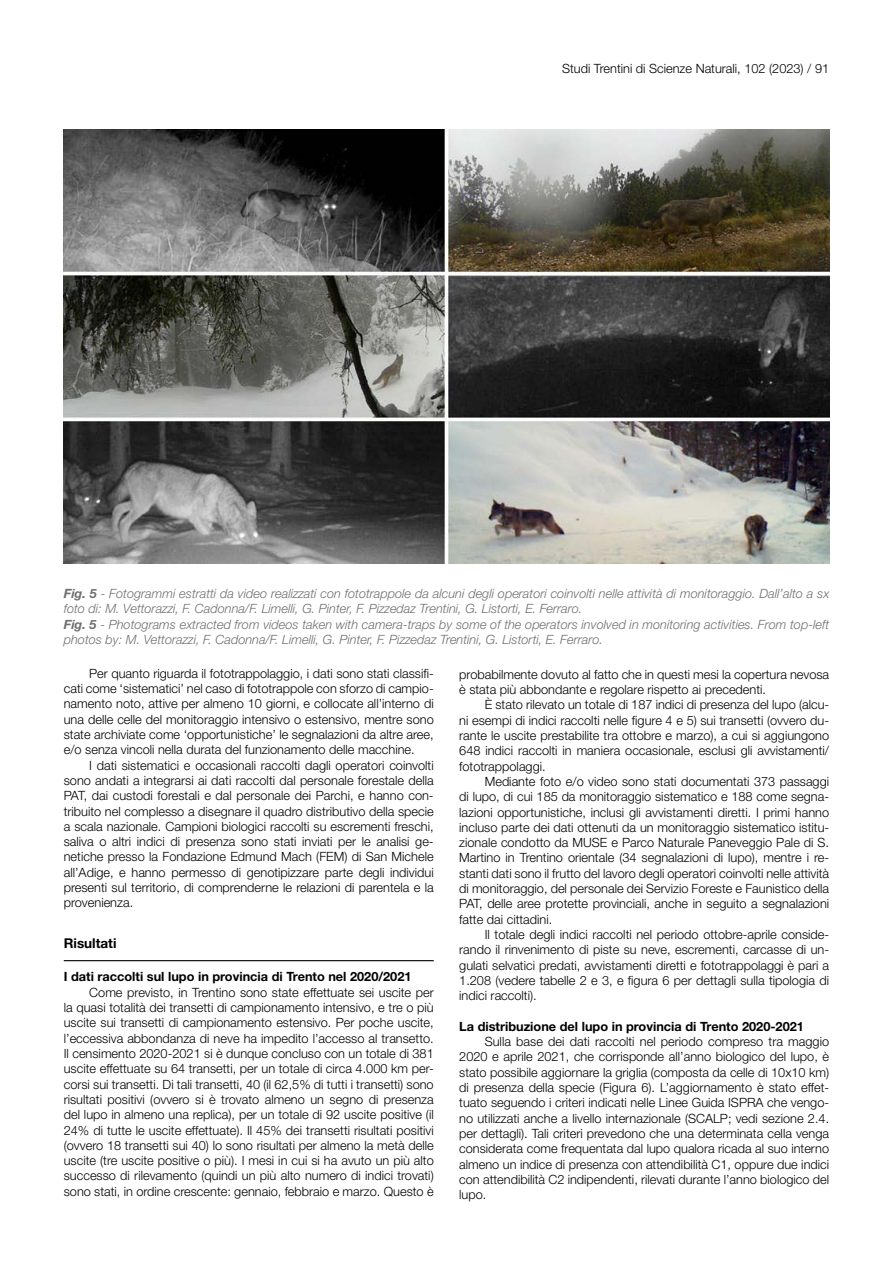
<style>
.page{position:relative;width:893px;height:1263px;background:#fff}
.page>*{position:absolute;margin:0;border:0;box-sizing:border-box;transform-origin:0 0}
.t1{font:700 13.5px "Helvetica Neue LT Std";color:#000}
.t2{font:300 12.75px/15.3px "Helvetica Neue LT Std";color:#000;text-align:justify}
.t3{font:italic 300 12.75px/15.3px "Helvetica Neue LT Std";color:#706f6f}
.t4{font:700 12.75px "Helvetica Neue LT Std";color:#000}
.s1{font-weight:700}
</style>
<div class="page">
<hr style="left:64px;top:960px;width:370px;height:1px;background:#000">
<img style="left:64px;top:130px;width:765px;height:434px">
<p class="t2" style="left:562px;top:60px;width:269px">Studi Trentini di Scienze Naturali, 102 (2023) / 91</p>
<p class="t3" style="left:64px;top:586px;width:767px"><span class="s1">Fig. 5</span> - Fotogrammi estratti da video realizzati con fototrappole da alcuni degli operatori coinvolti nelle attività di monitoraggio. Dall’alto a sx foto di: M. Vettorazzi, F. Cadonna/F. Limelli, G. Pinter, F. Pizzedaz Trentini, G. Listorti, E. Ferraro.<br><span class="s1">Fig. 5</span> - Photograms extracted from videos taken with camera-traps by some of the operators involved in monitoring activities. From top-left photos by: M. Vettorazzi, F. Cadonna/F. Limelli, G. Pinter, F. Pizzedaz Trentini, G. Listorti, E. Ferraro.</p>
<p class="t2" style="left:459px;top:666px;width:371px">probabilmente dovuto al fatto che in questi mesi la copertura nevosa è stata più abbondante e regolare rispetto ai precedenti.</p>
<p class="t2" style="left:459px;top:697px;width:371px;text-indent:26px">È stato rilevato un totale di 187 indici di presenza del lupo (alcu&shy;ni esempi di indici raccolti nelle figure 4 e 5) sui transetti (ovvero du&shy;rante le uscite prestabilite tra ottobre e marzo), a cui si aggiungono 648 indici raccolti in maniera occasionale, esclusi gli avvistamenti/ fototrappolaggi.</p>
<p class="t2" style="left:459px;top:773px;width:371px;text-indent:26px">Mediante foto e/o video sono stati documentati 373 passaggi di lupo, di cui 185 da monitoraggio sistematico e 188 come segna&shy;lazioni opportunistiche, inclusi gli avvistamenti diretti. I primi hanno incluso parte dei dati ottenuti da un monitoraggio sistematico istitu&shy;zionale condotto da MUSE e Parco Naturale Paneveggio Pale di S.<br>Martino in Trentino orientale (34 segnalazioni di lupo), mentre i re&shy;stanti dati sono il frutto del lavoro degli operatori coinvolti nelle attività di monitoraggio, del personale dei Servizio Foreste e Faunistico della PAT, delle aree protette provinciali, anche in seguito a segnalazioni fatte dai cittadini.</p>
<p class="t2" style="left:459px;top:926px;width:371px;text-indent:26px">Il totale degli indici raccolti nel periodo ottobre-aprile conside&shy;rando il rinvenimento di piste su neve, escrementi, carcasse di un&shy;gulati selvatici predati, avvistamenti diretti e fototrappolaggi è pari a 1.208 (vedere tabelle 2 e 3, e figura 6 per dettagli sulla tipologia di indici raccolti).</p>
<p class="t4" style="left:459px;top:1018px;width:346px">La distribuzione del lupo in provincia di Trento 2020-2021</p>
<p class="t2" style="left:459px;top:1034px;width:371px;text-indent:26px">Sulla base dei dati raccolti nel periodo compreso tra maggio 2020 e aprile 2021, che corrisponde all’anno biologico del lupo, è stato possibile aggiornare la griglia (composta da celle di 10x10 km) di presenza della specie (Figura 6). L’aggiornamento è stato effet&shy;tuato seguendo i criteri indicati nelle Linee Guida ISPRA che vengo&shy;no utilizzati anche a livello internazionale (SCALP; vedi sezione 2.4. per dettagli). Tali criteri prevedono che una determinata cella venga considerata come frequentata dal lupo qualora ricada al suo interno almeno un indice di presenza con attendibilità C1, oppure due indici con attendibilità C2 indipendenti, rilevati durante l’anno biologico del lupo.</p>
<p class="t2" style="left:64px;top:665px;width:371px;text-indent:26px">Per quanto riguarda il fototrappolaggio, i dati sono stati classifi&shy;cati come ‘sistematici’ nel caso di fototrappole con sforzo di campio&shy;namento noto, attive per almeno 10 giorni, e collocate all’interno di una delle celle del monitoraggio intensivo o estensivo, mentre sono state archiviate come ‘opportunistiche’ le segnalazioni da altre aree, e/o senza vincoli nella durata del funzionamento delle macchine.</p>
<p class="t2" style="left:64px;top:757px;width:371px;text-indent:26px">I dati sistematici e occasionali raccolti dagli operatori coinvolti sono andati a integrarsi ai dati raccolti dal personale forestale della PAT, dai custodi forestali e dal personale dei Parchi, e hanno con&shy;tribuito nel complesso a disegnare il quadro distributivo della specie a scala nazionale. Campioni biologici raccolti su escrementi freschi, saliva o altri indici di presenza sono stati inviati per le analisi ge&shy;netiche presso la Fondazione Edmund Mach (FEM) di San Michele all’Adige, e hanno permesso di genotipizzare parte degli individui presenti sul territorio, di comprenderne le relazioni di parentela e la provenienza.</p>
<p class="t1" style="left:64px;top:935px;width:54px">Risultati</p>
<p class="t4" style="left:64px;top:969px;width:349px">I dati raccolti sul lupo in provincia di Trento nel 2020/2021</p>
<p class="t2" style="left:64px;top:984px;width:371px;text-indent:26px">Come previsto, in Trentino sono state effettuate sei uscite per la quasi totalità dei transetti di campionamento intensivo, e tre o più uscite sui transetti di campionamento estensivo. Per poche uscite, l’eccessiva abbondanza di neve ha impedito l’accesso al transetto.<br>Il censimento 2020-2021 si è dunque concluso con un totale di 381 uscite effettuate su 64 transetti, per un totale di circa 4.000 km per&shy;corsi sui transetti. Di tali transetti, 40 (il 62,5% di tutti i transetti) sono risultati positivi (ovvero si è trovato almeno un segno di presenza del lupo in almeno una replica), per un totale di 92 uscite positive (il 24% di tutte le uscite effettuate). Il 45% dei transetti risultati positivi (ovvero 18 transetti sui 40) lo sono risultati per almeno la metà delle uscite (tre uscite positive o più). I mesi in cui si ha avuto un più alto successo di rilevamento (quindi un più alto numero di indici trovati) sono stati, in ordine crescente: gennaio, febbraio e marzo. Questo è</p>
</div>
